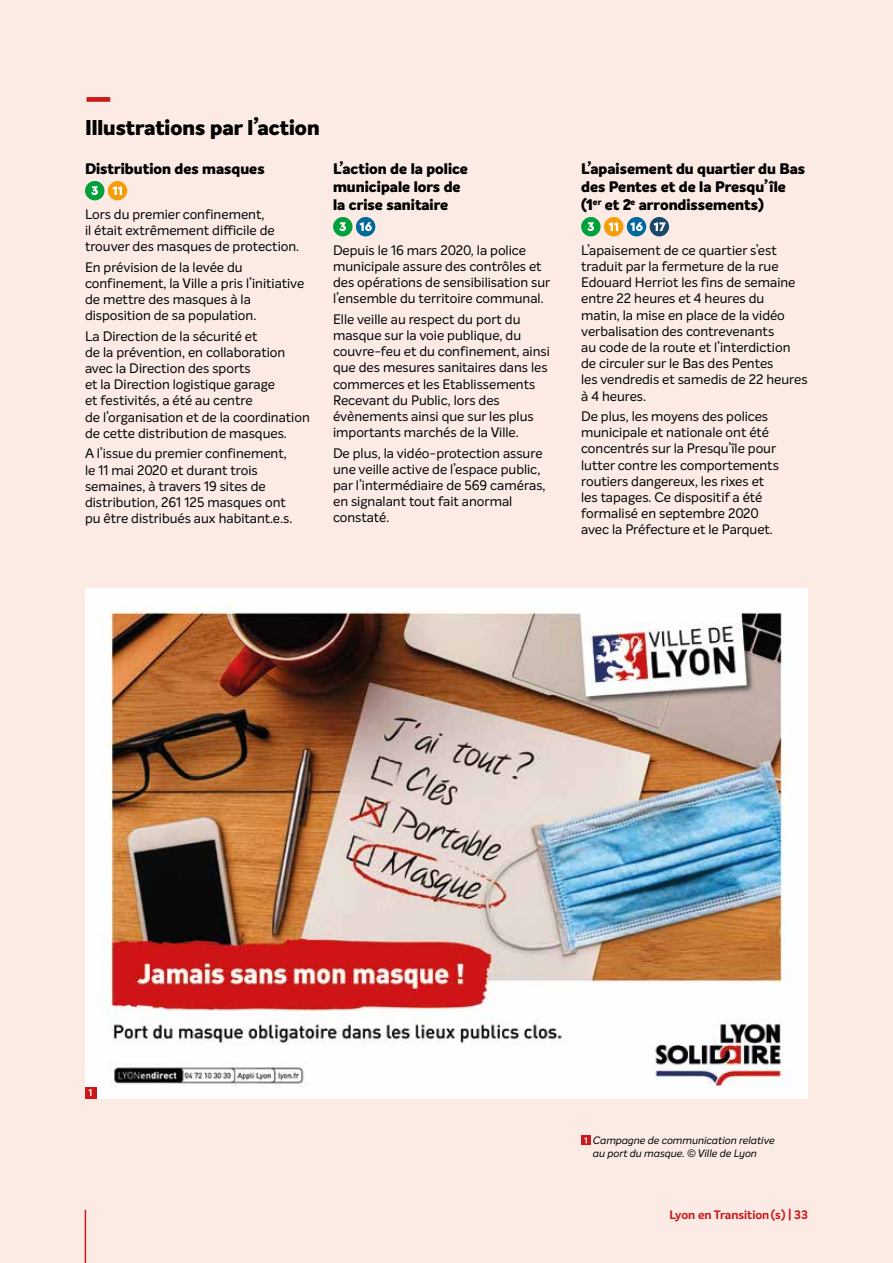
<style>
.page{position:relative;width:893px;height:1263px;background:#fff}
.page>*{position:absolute;margin:0;border:0;box-sizing:border-box;transform-origin:0 0}
.t1{font:800 31.5px "Intelo";color:#cd171a}
.t2{font:800 21px "Intelo";color:#000}
.t3{font:800 15px/18px "Intelo";color:#000}
.t4{font:13.5px/16.2px "Intelo";color:#000}
.t5{font:700 12px "Intelo";letter-spacing:-.01em;color:#cd171a}
.t6{font:italic 10.5px/12.6px "Intelo";color:#000}
</style>
<div class="page">
<div style="left:1px;top:0;width:892px;height:1263px;background:#fbebe4"></div>
<hr style="left:85px;top:1210px;width:1px;height:53px;background:#cd171a">
<div style="left:108px;top:181px;width:19px;height:19px;background:#f59d0b;border-radius:50%"></div>
<svg style="left:113px;top:186px;width:9px;height:9px"></svg>
<div style="left:85px;top:181px;width:19px;height:19px;background:#00a03b;border-radius:50%"></div>
<svg style="left:91px;top:186px;width:7px;height:9px"></svg>
<div style="left:356px;top:217px;width:19px;height:19px;background:#00699e;border-radius:50%"></div>
<svg style="left:359px;top:222px;width:13px;height:9px"></svg>
<div style="left:333px;top:217px;width:19px;height:19px;background:#00a03b;border-radius:50%"></div>
<svg style="left:339px;top:222px;width:7px;height:9px"></svg>
<div style="left:627px;top:217px;width:19px;height:19px;background:#00699e;border-radius:50%"></div>
<svg style="left:630px;top:222px;width:13px;height:9px"></svg>
<div style="left:650px;top:217px;width:19px;height:19px;background:#1a486a;border-radius:50%"></div>
<svg style="left:654px;top:222px;width:12px;height:9px"></svg>
<div style="left:604px;top:217px;width:19px;height:19px;background:#f59d0b;border-radius:50%"></div>
<svg style="left:609px;top:222px;width:9px;height:9px"></svg>
<div style="left:581px;top:217px;width:20px;height:19px;background:#00a03b;border-radius:50%"></div>
<svg style="left:587px;top:222px;width:7px;height:9px"></svg>
<img style="left:85px;top:589px;width:723px;height:509px">
<div style="left:85px;top:1087px;width:11px;height:11px;background:#cd171a"></div>
<svg style="left:88px;top:1089px;width:4px;height:7px"></svg>
<div style="left:581px;top:1136px;width:10px;height:9px;background:#cd171a"></div>
<svg style="left:584px;top:1137px;width:3px;height:6px"></svg>
<h1 class="t1" style="left:85px;top:78px;width:28px">—</h1>
<h2 class="t2" style="left:85px;top:114px;width:236px">Illustrations par l’action</h2>
<p class="t3" style="left:85px;top:160px;width:181px">Distribution des masques</p>
<p class="t4" style="left:85px;top:206px;width:216px">Lors du premier confinement,<br>il était extrêmement difficile de trouver des masques de protection.</p>
<p class="t4" style="left:85px;top:259px;width:221px">En prévision de la levée du confinement, la Ville a pris l’initiative de mettre des masques à la disposition de sa population.</p>
<p class="t4" style="left:85px;top:328px;width:226px">La Direction de la sécurité et<br>de la prévention, en collaboration avec la Direction des sports<br>et la Direction logistique garage<br>et festivités, a été au centre<br>de l’organisation et de la coordination de cette distribution de masques.</p>
<p class="t4" style="left:85px;top:445px;width:209px">A l’issue du premier confinement, le 11 mai 2020 et durant trois semaines, à travers 19 sites de distribution, 261 125 masques ont pu être distribués aux habitant.e.s.</p>
<p class="t3" style="left:333px;top:160px;width:136px">L’action de la police municipale lors de la crise sanitaire</p>
<p class="t4" style="left:333px;top:242px;width:219px">Depuis le 16 mars 2020, la police municipale assure des contrôles et des opérations de sensibilisation sur l’ensemble du territoire communal.</p>
<p class="t4" style="left:333px;top:311px;width:218px">Elle veille au respect du port du masque sur la voie publique, du couvre-feu et du confinement, ainsi que des mesures sanitaires dans les commerces et les Etablissements<br>Recevant du Public, lors des évènements ainsi que sur les plus importants marchés de la Ville.</p>
<p class="t4" style="left:333px;top:445px;width:214px">De plus, la vidéo-protection assure une veille active de l’espace public, par l’intermédiaire de 569 caméras, en signalant tout fait anormal constaté.</p>
<p class="t3" style="left:581px;top:160px;width:226px">L’apaisement du quartier du Bas des Pentes et de la Presqu’île (1<sup>er</sup> et 2<sup>e</sup> arrondissements)</p>
<p class="t4" style="left:581px;top:242px;width:228px">L’apaisement de ce quartier s’est traduit par la fermeture de la rue<br>Edouard Herriot les fins de semaine entre 22 heures et 4 heures du<br>matin, la mise en place de la vidéo verbalisation des contrevenants<br>au code de la route et l’interdiction de circuler sur le Bas des Pentes<br>les vendredis et samedis de 22 heures à 4 heures.</p>
<p class="t4" style="left:581px;top:408px;width:199px">De plus, les moyens des polices municipale et nationale ont été concentrés sur la Presqu’île pour lutter contre les comportements routiers dangereux, les rixes et les tapages. Ce dispositif a été formalisé en septembre 2020 avec la Préfecture et le Parquet.</p>
<p class="t6" style="left:593px;top:1134px;width:183px">Campagne de communication relative au port du masque. © Ville de Lyon</p>
<p class="t5" style="left:669px;top:1207px;width:140px">Lyon en Transition(s) | 33</p>
</div>
